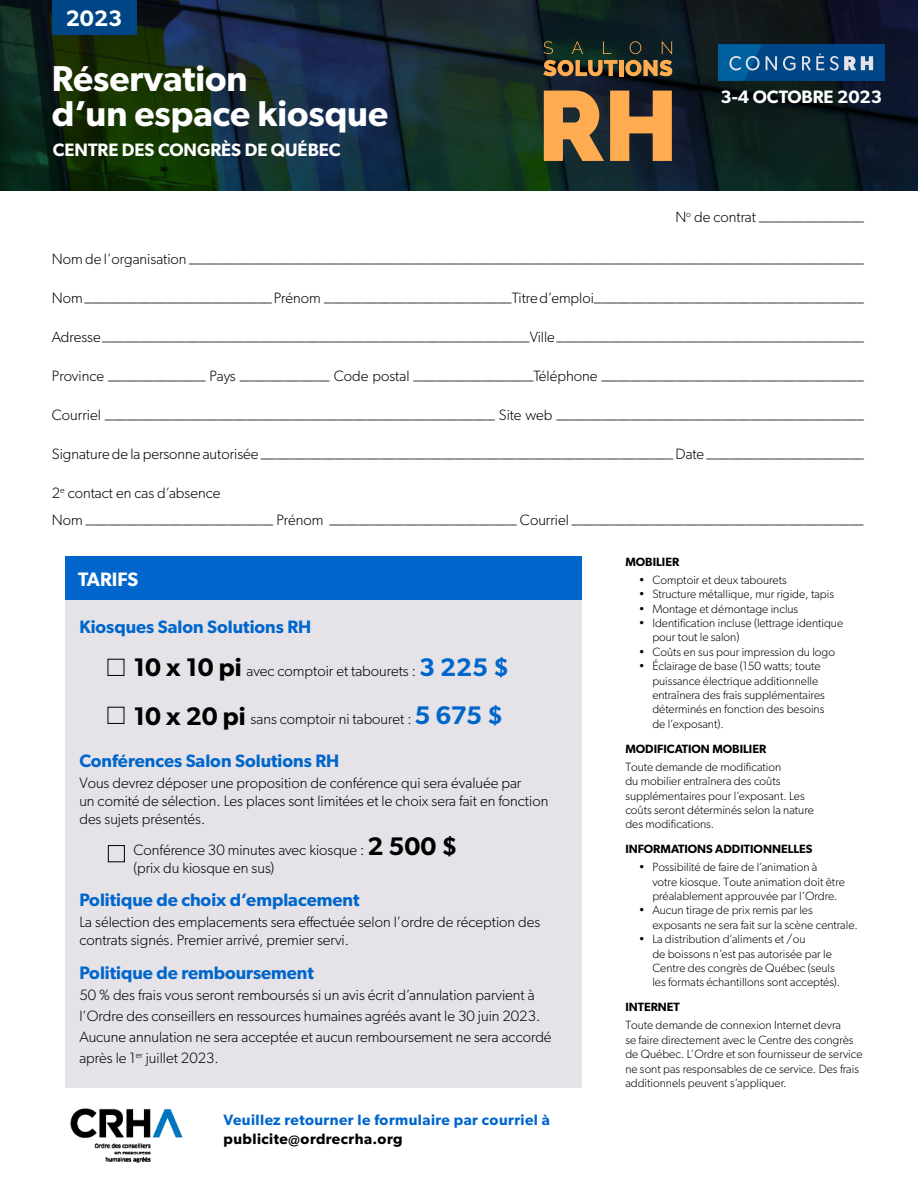
<style>
.page{position:relative;width:918px;height:1188px;background:#fff}
.page>*{position:absolute;margin:0;border:0;box-sizing:border-box;transform-origin:0 0}
.t1{font:600 36px/34.5px "Gibson";color:#fff}
.t2{font:600 22.5px "Gibson";color:#fff}
.t3{font:600 19.5px "Gibson";color:#fff}
.t4{font:600 18px "Gibson";color:#06c}
.t5{font:600 18px "Gibson";color:#fff}
.t6{font:300 15px/18px "Gibson";color:#000}
.t7{font:600 15px "Gibson";letter-spacing:.03em;color:#06c}
.t8{font:600 15px "Gibson";letter-spacing:.03em;color:#000}
.t9{font:300 12px/14.4px "Gibson";color:#000}
.t10{font:600 12px "Gibson";color:#000}
.s1{font-size:13.5px}
.s2{font-weight:600;font-size:25.5px}
.s3{font-weight:600;font-size:25.5px;color:#06c}
</style>
<div class="page">
<div style="left:65px;top:600px;width:517px;height:488px;background:#e5e3e7"></div>
<img style="left:70px;top:1108px;width:113px;height:55px">
<div style="left:108px;top:659px;width:16px;height:17px;border:1px solid #000"></div>
<div style="left:108px;top:707px;width:16px;height:17px;border:1px solid #000"></div>
<img style="left:865px;top:190px;width:51px;height:1px">
<img style="left:0;top:0;width:918px;height:190px">
<svg style="left:543px;top:60px;width:75px;height:16px"></svg>
<div style="left:619px;top:60px;width:5px;height:16px;background:#ffab4f"></div>
<svg style="left:625px;top:60px;width:47px;height:16px"></svg>
<svg style="left:544px;top:41px;width:9px;height:13px"></svg>
<svg style="left:572px;top:41px;width:11px;height:13px"></svg>
<svg style="left:603px;top:41px;width:8px;height:13px"></svg>
<svg style="left:630px;top:41px;width:11px;height:13px"></svg>
<svg style="left:662px;top:41px;width:10px;height:13px"></svg>
<svg style="left:544px;top:91px;width:60px;height:70px;background:#c28947"></svg>
<svg style="left:610px;top:91px;width:62px;height:70px;background:#b98144"></svg>
<div style="left:718px;top:44px;width:167px;height:37px;background:#004585"></div>
<svg style="left:718px;top:44px;width:59px;height:37px"></svg>
<svg style="left:783px;top:56px;width:12px;height:14px"></svg>
<svg style="left:830px;top:56px;width:43px;height:14px"></svg>
<svg style="left:802px;top:54px;width:22px;height:16px"></svg>
<div style="left:52px;top:0;width:84px;height:35px;background:#004585"></div>
<div style="left:65px;top:556px;width:517px;height:44px;background:#06c"></div>
<div style="left:108px;top:845px;width:17px;height:17px;border:1px solid #000"></div>
<h2 class="t2" style="left:66px;top:5px;width:58px">2023</h2>
<h1 class="t1" style="left:52px;top:61px;width:338px">Réservation<br>d’un espace kiosque</h1>
<p class="t5" style="left:53px;top:139px;width:289px">CENTRE DES CONGRÈS DE QUÉBEC</p>
<p class="t5" style="left:721px;top:86px;width:163px">3-4 OCTOBRE 2023</p>
<p class="t6" style="left:675px;top:207px;width:190px">N<sup>o</sup> de contrat ______________</p>
<p class="t6" style="left:52px;top:250px;width:814px">Nom de l’organisation __________________________________________________________________________________________</p>
<p class="t6" style="left:52px;top:289px;width:814px">Nom _________________________ Prénom _________________________Titre d’emploi____________________________________</p>
<p class="t6" style="left:52px;top:328px;width:814px">Adresse _________________________________________________________Ville _________________________________________</p>
<p class="t6" style="left:52px;top:367px;width:814px">Province _____________ Pays ____________ Code postal ________________Téléphone ___________________________________</p>
<p class="t6" style="left:52px;top:406px;width:814px">Courriel ____________________________________________________ Site web _________________________________________</p>
<p class="t6" style="left:52px;top:445px;width:814px">Signature de la personne autorisée _______________________________________________________ Date _____________________</p>
<p class="t6" style="left:52px;top:480px;width:813px;line-height:27px">2<sup>e</sup> contact en cas d’absence<br>Nom _________________________ Prénom _________________________ Courriel _______________________<span class="s1">_</span>_______________</p>
<h3 class="t3" style="left:78px;top:567px;width:62px">TARIFS</h3>
<p class="t4" style="left:79px;top:616px;width:234px">Kiosques Salon Solutions RH</p>
<p class="t6" style="left:133px;top:662px;width:377px"><span class="s2">10 x 10 pi</span> avec comptoir et tabourets : <span class="s3">3 225 $</span></p>
<p class="t6" style="left:133px;top:710px;width:371px"><span class="s2">10 x 20 pi</span> sans comptoir ni tabouret : <span class="s3">5 675 $</span></p>
<p class="t4" style="left:79px;top:750px;width:261px">Conférences Salon Solutions RH</p>
<p class="t6" style="left:79px;top:774px;width:470px">Vous devrez déposer une proposition de conférence qui sera évaluée par<br>un comité de sélection. Les places sont limitées et le choix sera fait en fonction des sujets présentés.</p>
<p class="t6" style="left:133px;top:840px;width:325px">Conférence 30 minutes avec kiosque : <span class="s2">2 500 $ </span>(prix du kiosque en sus)</p>
<p class="t4" style="left:79px;top:889px;width:282px">Politique de choix d’emplacement</p>
<p class="t6" style="left:79px;top:913px;width:462px">La sélection des emplacements sera effectuée selon l’ordre de réception des contrats signés. Premier arrivé, premier servi.</p>
<p class="t4" style="left:79px;top:962px;width:236px">Politique de remboursement</p>
<p class="t6" style="left:79px;top:984px;width:474px;line-height:21px">50 % des frais vous seront remboursés si un avis écrit d’annulation parvient à l’Ordre des conseillers en ressources humaines agréés avant le 30 juin 2023.<br>Aucune annulation ne sera acceptée et aucun remboursement ne sera accordé après le 1<sup>er</sup> juillet 2023.</p>
<p class="t7" style="left:224px;top:1111px;width:328px">Veuillez retourner le formulaire par courriel à</p>
<p class="t8" style="left:224px;top:1130px;width:180px">publicite@ordrecrha.org</p>
<p class="t10" style="left:625px;top:555px;width:55px">MOBILIER</p>
<p class="t9" style="left:639px;top:572px;width:149px">• Comptoir et deux tabourets</p>
<p class="t9" style="left:639px;top:587px;width:197px">• Structure métallique, mur rigide, tapis</p>
<p class="t9" style="left:639px;top:601px;width:161px">• Montage et démontage inclus</p>
<p class="t9" style="left:652px;top:616px;width:192px;text-indent:-14px">• Identification incluse (lettrage identique pour tout le salon)</p>
<p class="t9" style="left:639px;top:644px;width:198px">• Coûts en sus pour impression du logo</p>
<p class="t9" style="left:652px;top:659px;width:174px;text-indent:-14px">• Éclairage de base (150 watts; toute puissance électrique additionnelle entraînera des frais supplémentaires déterminés en fonction des besoins de l’exposant).</p>
<p class="t10" style="left:625px;top:741px;width:142px">MODIFICATION MOBILIER</p>
<p class="t9" style="left:625px;top:759px;width:190px">Toute demande de modification<br>du mobilier entraînera des coûts supplémentaires pour l’exposant. Les coûts seront déterminés selon la nature des modifications.</p>
<p class="t10" style="left:625px;top:842px;width:189px">INFORMATIONS ADDITIONNELLES</p>
<p class="t9" style="left:652px;top:860px;width:194px;text-indent:-14px">• Possibilité de faire de l’animation à votre kiosque. Toute animation doit être préalablement approuvée par l’Ordre.</p>
<p class="t9" style="left:652px;top:903px;width:207px;text-indent:-14px">• Aucun tirage de prix remis par les exposants ne sera fait sur la scène centrale.</p>
<p class="t9" style="left:652px;top:932px;width:189px;text-indent:-14px">• La distribution d’aliments et /ou<br>de boissons n’est pas autorisée par le Centre des congrès de Québec (seuls les formats échantillons sont acceptés).</p>
<p class="t10" style="left:625px;top:1000px;width:56px">INTERNET</p>
<p class="t9" style="left:625px;top:1018px;width:239px">Toute demande de connexion Internet devra<br>se faire directement avec le Centre des congrès de Québec. L’Ordre et son fournisseur de service ne sont pas responsables de ce service. Des frais additionnels peuvent s’appliquer.</p>
</div>
